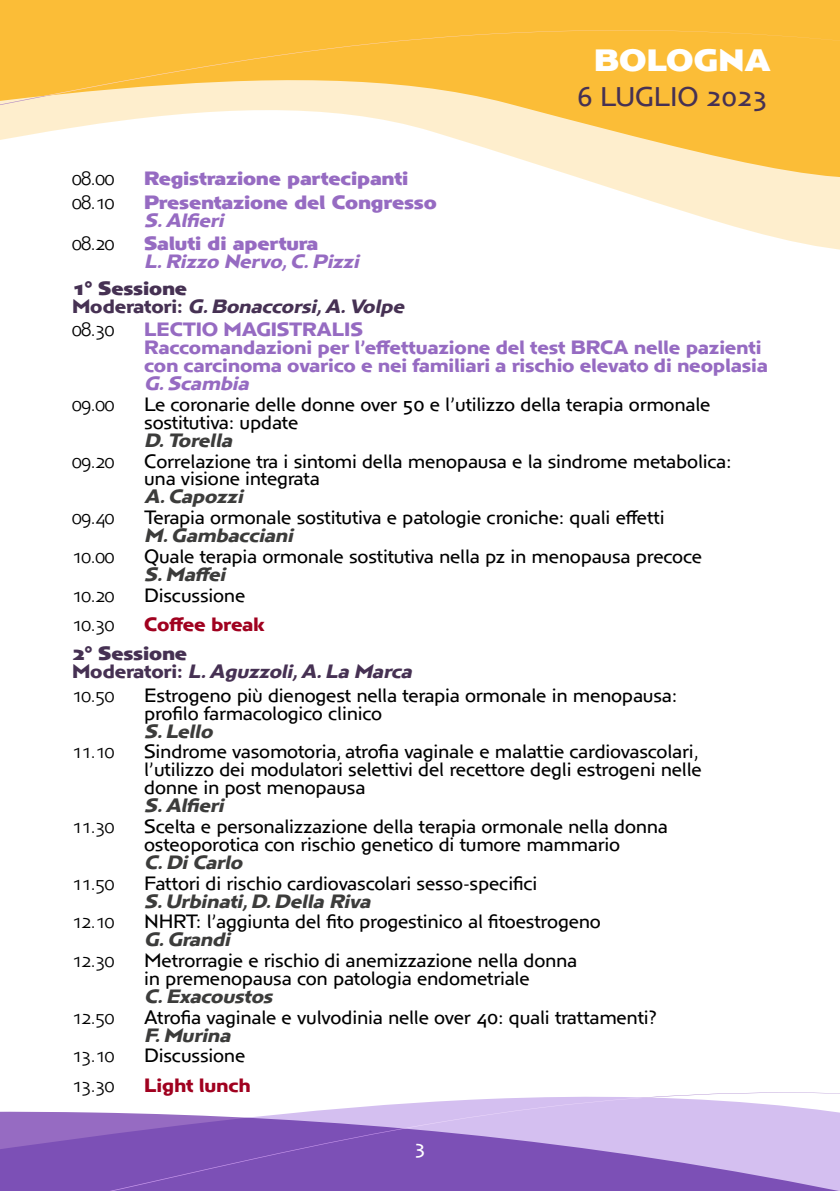
<style>
.page{position:relative;width:840px;height:1191px;background:#fff}
.page>*{position:absolute;margin:0;border:0;box-sizing:border-box;transform-origin:0 0}
.t1{font:700 expanded 32px "Anisette Std Petite";color:#fff}
.t2{font:28px "Anisette Std Petite";letter-spacing:-.01em;color:#463153}
.t3{font:20px/18px "Anisette Std Petite";letter-spacing:-.01em;color:#000}
.t4{font:700 20px/18px "Anisette Std Petite";letter-spacing:-.01em;color:#966bc2}
.t5{font:italic 700 20px "Anisette Std Petite";color:#3c3c3b}
.t6{font:300 20px "Anisette Std Petite";letter-spacing:-.01em;color:#000}
.t7{font:italic 700 20px/18px "Anisette Std Petite";color:#463153}
.t8{font:700 expanded 20px "Anisette Std Petite";letter-spacing:-.01em;color:#966bc2}
.t9{font:italic 700 20px "Anisette Std Petite";color:#966bc2}
.t10{font:700 20px "Anisette Std Petite";letter-spacing:-.01em;color:#a0011f}
.t11{font:20px "Anisette Std Petite";color:#fff}
.s1{font-style:normal;font-stretch:expanded}
.s2{font-style:normal}
</style>
<div class="page">
<svg style="left:518px;top:158px;width:321px;height:92px;fill:#feeecd"></svg>
<svg style="left:0;top:0;width:839px;height:158px;background:#fcce6d"></svg>
<svg style="left:0;top:1092px;width:839px;height:99px;background:#ab8dd3"></svg>
<h1 class="t1" style="left:593px;top:42px;width:178px">BOLOGNA</h1>
<h2 class="t2" style="left:576px;top:82px;width:192px">6 LUGLIO 2023</h2>
<p class="t6" style="left:72px;top:168px;width:44px">08.00</p>
<p class="t8" style="left:144px;top:167px;width:265px">Registrazione partecipanti</p>
<p class="t6" style="left:72px;top:191px;width:44px">08.10</p>
<p class="t8" style="left:144px;top:191px;width:294px">Presentazione del Congresso</p>
<p class="t9" style="left:144px;top:209px;width:86px">S.Alfieri</p>
<p class="t6" style="left:72px;top:233px;width:44px">08.20</p>
<p class="t8" style="left:144px;top:232px;width:175px">Saluti di apertura</p>
<p class="t9" style="left:144px;top:250px;width:221px">L.Rizzo Nervo,C.Pizzi</p>
<p class="t7" style="left:72px;top:279px;width:338px"><span class="s1">1° Sessione<br></span><span class="s2">M o d e ra t o r i :</span> G.Bonaccorsi,A.Volpe</p>
<p class="t6" style="left:72px;top:319px;width:44px">08.30</p>
<p class="t4" style="left:144px;top:321px;width:625px">LECTIO MAGISTRALIS<br>Raccomandazioni per l’effettuazione del test BRCA nelle pazienti con carcinoma ovarico e nei familiari a rischio elevato di neoplasia</p>
<p class="t9" style="left:144px;top:372px;width:111px">G.Scambia</p>
<p class="t6" style="left:72px;top:393px;width:44px">09.00</p>
<p class="t3" style="left:144px;top:395px;width:567px">Le coronarie delle donne over 50 e l’utilizzo della terapia ormonale sostitutiva: update</p>
<p class="t5" style="left:144px;top:429px;width:94px">D.Torella</p>
<p class="t6" style="left:72px;top:450px;width:44px">09.20</p>
<p class="t3" style="left:144px;top:452px;width:588px">Correlazione tra i sintomi della menopausa e la sindrome metabolica: una visione integrata</p>
<p class="t5" style="left:144px;top:486px;width:105px">A.Capozzi</p>
<p class="t6" style="left:72px;top:507px;width:44px">09.40</p>
<p class="t3" style="left:144px;top:508px;width:521px">Terapia ormonale sostitutiva e patologie croniche: quali effetti</p>
<p class="t5" style="left:144px;top:524px;width:155px">M.Gambacciani</p>
<p class="t6" style="left:72px;top:545px;width:44px">10.00</p>
<p class="t3" style="left:144px;top:547px;width:559px">Quale terapia ormonale sostitutiva nella pz in menopausa precoce</p>
<p class="t5" style="left:144px;top:563px;width:87px">S.Maffei</p>
<p class="t6" style="left:72px;top:584px;width:44px">10.20</p>
<p class="t3" style="left:144px;top:586px;width:103px">Discussione</p>
<p class="t6" style="left:72px;top:613px;width:44px">10.30</p>
<p class="t10" style="left:144px;top:613px;width:122px">Coffee break</p>
<p class="t7" style="left:72px;top:644px;width:346px"><span class="s1">2° Sessione<br></span><span class="s2">M o d e ra t o r i :</span> L.Aguzzoli,A.La Marca</p>
<p class="t6" style="left:72px;top:684px;width:44px">10.50</p>
<p class="t3" style="left:144px;top:686px;width:534px">Estrogeno più dienogest nella terapia ormonale in menopausa: profilo farmacologico clinico</p>
<p class="t5" style="left:144px;top:720px;width:74px">S.Lello</p>
<p class="t6" style="left:72px;top:741px;width:44px">11.10</p>
<p class="t3" style="left:144px;top:743px;width:558px">Sindrome vasomotoria, atrofia vaginale e malattie cardiovascolari, l’utilizzo dei modulatori selettivi del recettore degli estrogeni nelle donne in post menopausa</p>
<p class="t5" style="left:144px;top:794px;width:86px">S.Alfieri</p>
<p class="t6" style="left:72px;top:815px;width:44px">11.30</p>
<p class="t3" style="left:144px;top:817px;width:525px">Scelta e personalizzazione della terapia ormonale nella donna osteoporotica con rischio genetico di tumore mammario</p>
<p class="t5" style="left:144px;top:851px;width:104px">C.DiCarlo</p>
<p class="t6" style="left:72px;top:872px;width:44px">11.50</p>
<p class="t3" style="left:144px;top:874px;width:394px">Fattori di rischio cardiovascolari sesso-specifici</p>
<p class="t5" style="left:144px;top:890px;width:232px">S.Urbinati,D.Della Riva</p>
<p class="t6" style="left:72px;top:911px;width:44px">12.10</p>
<p class="t3" style="left:144px;top:912px;width:458px">NHRT: l’aggiunta del fito progestinico al fitoestrogeno</p>
<p class="t5" style="left:144px;top:928px;width:92px">G.Grandi</p>
<p class="t6" style="left:72px;top:949px;width:44px">12.30</p>
<p class="t3" style="left:144px;top:951px;width:434px">Metrorragie e rischio di anemizzazione nella donna in premenopausa con patologia endometriale</p>
<p class="t5" style="left:144px;top:985px;width:134px">C.Exacoustos</p>
<p class="t6" style="left:72px;top:1006px;width:44px">12.50</p>
<p class="t3" style="left:144px;top:1008px;width:514px">Atrofia vaginale e vulvodinia nelle over 40: quali trattamenti?</p>
<p class="t5" style="left:144px;top:1024px;width:92px">F.Murina</p>
<p class="t6" style="left:72px;top:1045px;width:44px">13.10</p>
<p class="t3" style="left:144px;top:1047px;width:103px">Discussione</p>
<p class="t6" style="left:72px;top:1074px;width:44px">13.30</p>
<p class="t10" style="left:144px;top:1074px;width:108px">Light lunch</p>
<p class="t11" style="left:414px;top:1136px;width:13px">3</p>
</div>
